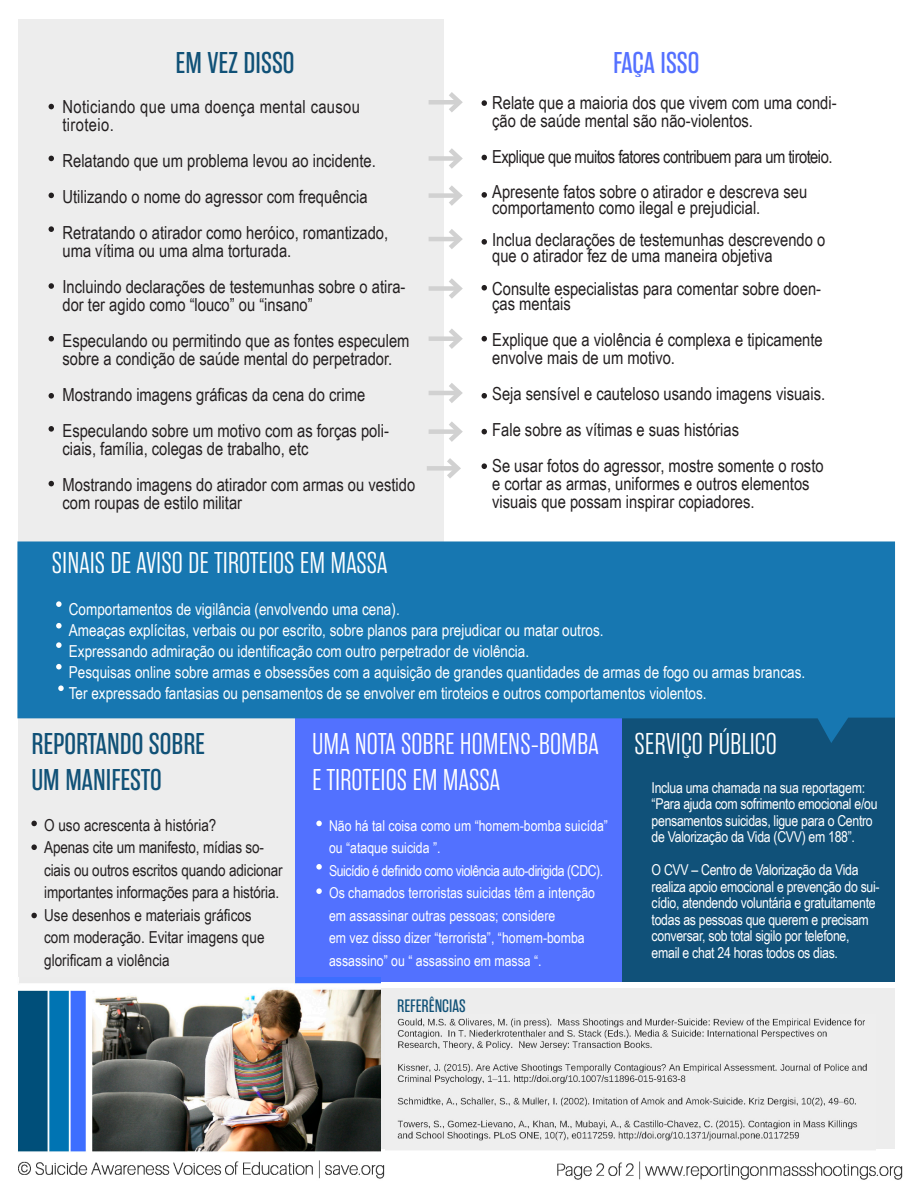
<style>
.page{position:relative;width:918px;height:1188px;background:#fff}
.page>*{position:absolute;margin:0;border:0;box-sizing:border-box;transform-origin:0 0}
.t1{font:300 30px/36px "Rama Gothic E";color:#fff}
.t2{font:30px "Rama Gothic E";color:#105177}
.t3{font:30px "Rama Gothic E";color:#5470ff}
.t4{font:18px/18px "Arial Narrow";color:#231f20}
.t5{font:18px "Arial Narrow";letter-spacing:-.03em;color:#231f20}
.t6{font:18px "Arial Narrow";letter-spacing:.02em;color:#231f20}
.t7{font:18px "Rama Gothic E";color:#105177}
.t8{font:16.5px "Arial Narrow";color:#fff}
.t9{font:16.5px/22.5px "Arial Narrow";letter-spacing:-.01em;color:#231f20}
.t10{font:15px/16.5px "Arial Narrow";letter-spacing:-.02em;color:#fff}
.t11{font:15px/22.5px "Arial Narrow";color:#fff}
</style>
<div class="page">
<img style="left:18px;top:1160px;width:885px;height:20px">
<div style="left:18px;top:19px;width:426px;height:541px;background:#ededed"></div>
<div style="left:381px;top:988px;width:513px;height:161px;background:#ededed"></div>
<div style="left:295px;top:716px;width:328px;height:265px;background:#5271ff"></div>
<div style="left:623px;top:716px;width:272px;height:265px;background:#105179"></div>
<div style="left:18px;top:716px;width:277px;height:265px;background:#ededed"></div>
<svg style="left:17px;top:541px;width:878px;height:202px;background:#227ab5"></svg>
<div style="left:429px;top:100px;width:31px;height:5px;background:#d1d1d1"></div>
<svg style="left:444px;top:92px;width:19px;height:20px"></svg>
<div style="left:429px;top:156px;width:31px;height:5px;background:#d1d1d1"></div>
<svg style="left:444px;top:148px;width:19px;height:21px"></svg>
<div style="left:429px;top:193px;width:31px;height:5px;background:#d1d1d1"></div>
<svg style="left:444px;top:185px;width:19px;height:21px"></svg>
<hr style="left:429px;top:237px;width:31px;height:4px;background:#d1d1d1">
<svg style="left:444px;top:229px;width:19px;height:20px"></svg>
<div style="left:429px;top:286px;width:31px;height:5px;background:#d1d1d1"></div>
<svg style="left:444px;top:278px;width:19px;height:21px"></svg>
<div style="left:429px;top:336px;width:31px;height:5px;background:#d1d1d1"></div>
<svg style="left:444px;top:329px;width:19px;height:20px"></svg>
<hr style="left:429px;top:391px;width:31px;height:4px;background:#d1d1d1">
<svg style="left:444px;top:383px;width:19px;height:20px"></svg>
<div style="left:429px;top:429px;width:31px;height:5px;background:#d1d1d1"></div>
<svg style="left:444px;top:421px;width:19px;height:21px"></svg>
<svg style="left:49px;top:104px;width:5px;height:5px"></svg>
<svg style="left:49px;top:156px;width:5px;height:5px"></svg>
<svg style="left:49px;top:193px;width:5px;height:5px"></svg>
<svg style="left:49px;top:226px;width:5px;height:6px"></svg>
<svg style="left:49px;top:283px;width:5px;height:6px"></svg>
<svg style="left:49px;top:336px;width:5px;height:6px"></svg>
<svg style="left:49px;top:393px;width:5px;height:6px"></svg>
<svg style="left:49px;top:426px;width:5px;height:6px"></svg>
<svg style="left:49px;top:481px;width:5px;height:5px"></svg>
<svg style="left:482px;top:100px;width:5px;height:6px"></svg>
<svg style="left:482px;top:155px;width:5px;height:5px"></svg>
<svg style="left:482px;top:192px;width:5px;height:6px"></svg>
<svg style="left:482px;top:239px;width:5px;height:6px"></svg>
<svg style="left:482px;top:285px;width:5px;height:6px"></svg>
<svg style="left:482px;top:336px;width:5px;height:6px"></svg>
<svg style="left:482px;top:393px;width:5px;height:6px"></svg>
<svg style="left:482px;top:429px;width:5px;height:5px"></svg>
<svg style="left:482px;top:463px;width:5px;height:6px"></svg>
<img style="left:18px;top:978px;width:363px;height:174px">
<div style="left:427px;top:466px;width:31px;height:5px;background:#d1d1d1"></div>
<svg style="left:442px;top:458px;width:19px;height:20px"></svg>
<svg style="left:56px;top:601px;width:6px;height:6px"></svg>
<svg style="left:56px;top:623px;width:6px;height:6px"></svg>
<svg style="left:56px;top:642px;width:6px;height:6px"></svg>
<svg style="left:56px;top:664px;width:6px;height:6px"></svg>
<svg style="left:58px;top:685px;width:6px;height:6px"></svg>
<svg style="left:316px;top:821px;width:6px;height:5px"></svg>
<svg style="left:316px;top:864px;width:6px;height:6px"></svg>
<svg style="left:316px;top:888px;width:6px;height:6px"></svg>
<svg style="left:31px;top:821px;width:6px;height:5px"></svg>
<svg style="left:31px;top:844px;width:6px;height:6px"></svg>
<svg style="left:31px;top:913px;width:6px;height:5px"></svg>
<img style="left:386px;top:1018px;width:490px;height:132px">
<p class="t2" style="left:176px;top:47px;width:120px">EM VEZ DISSO</p>
<p class="t6" style="left:63px;top:93px;width:299px">Noticiando que uma doença mental causou</p>
<p class="t6" style="left:63px;top:111px;width:53px">tiroteio.</p>
<p class="t4" style="left:63px;top:151px;width:315px">Relatando que um problema levou ao incidente.</p>
<p class="t4" style="left:63px;top:187px;width:307px">Utilizando o nome do agressor com frequência</p>
<p class="t4" style="left:63px;top:223px;width:327px">Retratando o atirador como heróico, romantizado, uma vítima ou uma alma torturada.</p>
<p class="t4" style="left:63px;top:277px;width:345px">Incluindo declarações de testemunhas sobre o atira&shy;dor ter agido como “louco” ou “insano”</p>
<p class="t4" style="left:63px;top:331px;width:349px">Especulando ou permitindo que as fontes especulem sobre a condição de saúde mental do perpetrador.</p>
<p class="t4" style="left:63px;top:385px;width:304px">Mostrando imagens gráficas da cena do crime</p>
<p class="t4" style="left:63px;top:421px;width:328px">Especulando sobre um motivo com as forças poli&shy;ciais, família, colegas de trabalho, etc</p>
<p class="t4" style="left:63px;top:475px;width:354px">Mostrando imagens do atirador com armas ou vestido com roupas de estilo militar</p>
<p class="t3" style="left:613px;top:47px;width:88px">FAÇA ISSO</p>
<p class="t4" style="left:492px;top:93px;width:346px">Relate que a maioria dos que vivem com uma condi&shy;ção de saúde mental são não-violentos.</p>
<p class="t5" style="left:492px;top:144px;width:342px">Explique que muitos fatores contribuem para um tiroteio.</p>
<p class="t4" style="left:492px;top:182px;width:317px;line-height:16.5px">Apresente fatos sobre o atirador e descreva seu comportamento como ilegal e prejudicial.</p>
<p class="t4" style="left:492px;top:230px;width:335px;line-height:16.5px">Inclua declarações de testemunhas descrevendo o que o atirador fez de uma maneira objetiva</p>
<p class="t4" style="left:492px;top:281px;width:331px;line-height:15px">Consulte especialistas para comentar sobre doen&shy;ças mentais</p>
<p class="t4" style="left:492px;top:330px;width:332px">Explique que a violência é complexa e tipicamente envolve mais de um motivo.</p>
<p class="t4" style="left:492px;top:384px;width:335px">Seja sensível e cauteloso usando imagens visuais.</p>
<p class="t4" style="left:492px;top:420px;width:248px">Fale sobre as vítimas e suas histórias</p>
<p class="t4" style="left:492px;top:456px;width:333px">Se usar fotos do agressor, mostre somente o rosto e cortar as armas, uniformes e outros elementos visuais que possam inspirar copiadores.</p>
<p class="t1" style="left:52px;top:545px;width:337px">SINAIS DE AVISO DE TIROTEIOS EM MASSA</p>
<p class="t8" style="left:69px;top:597px;width:332px">Comportamentos de vigilância (envolvendo uma cena).</p>
<p class="t8" style="left:69px;top:618px;width:536px">Ameaças explícitas, verbais ou por escrito, sobre planos para prejudicar ou matar outros.</p>
<p class="t8" style="left:69px;top:639px;width:462px">Expressando admiração ou identificação com outro perpetrador de violência.</p>
<p class="t8" style="left:69px;top:660px;width:738px">Pesquisas online sobre armas e obsessões com a aquisição de grandes quantidades de armas de fogo ou armas brancas.</p>
<p class="t8" style="left:69px;top:681px;width:639px">Ter expressado fantasias ou pensamentos de se envolver em tiroteios e outros comportamentos violentos.</p>
<p class="t1" style="left:312px;top:727px;width:288px">UMA NOTA SOBRE HOMENS-BOMBA<br>E TIROTEIOS EM MASSA</p>
<p class="t11" style="left:329px;top:814px;width:280px">Não há tal coisa como um “homem-bomba suicída” ou “ataque suicida ”.</p>
<p class="t10" style="left:329px;top:862px;width:276px">Suicídio é definido como violência auto-dirigida (CDC).</p>
<p class="t11" style="left:329px;top:881px;width:267px">Os chamados terroristas suicidas têm a intenção em assassinar outras pessoas; considere</p>
<p class="t11" style="left:329px;top:926px;width:257px">em vez disso dizer “terrorista”, “homem-bomba assassino” ou “ assassino em massa “.</p>
<p class="t1" style="left:635px;top:727px;width:144px">SERVIÇO PÚBLICO</p>
<p class="t10" style="left:652px;top:778px;width:227px">Inclua uma chamada na sua reportagem: “Para ajuda com sofrimento emocional e/ou pensamentos suicidas, ligue para o Centro de Valorização da Vida (CVV) em 188”.</p>
<p class="t10" style="left:652px;top:861px;width:230px">O CVV – Centro de Valorização da Vida realiza apoio emocional e prevenção do sui&shy;cídio, atendendo voluntária e gratuitamente todas as pessoas que querem e precisam conversar, sob total sigilo por telefone, email e chat 24 horas todos os dias.</p>
<p class="t2" style="left:31px;top:728px;width:175px">REPORTANDO SOBRE</p>
<p class="t2" style="left:31px;top:764px;width:132px">UM MANIFESTO</p>
<p class="t9" style="left:44px;top:813px;width:174px">O uso acrescenta à história?</p>
<p class="t9" style="left:44px;top:836px;width:240px">Apenas cite um manifesto, mídias so&shy;ciais ou outros escritos quando adicionar importantes informações para a história.</p>
<p class="t9" style="left:44px;top:903px;width:222px">Use desenhos e materiais gráficos com moderação. Evitar imagens que glorificam a violência</p>
<p class="t7" style="left:397px;top:996px;width:70px">REFERÊNCIAS</p>
</div>
